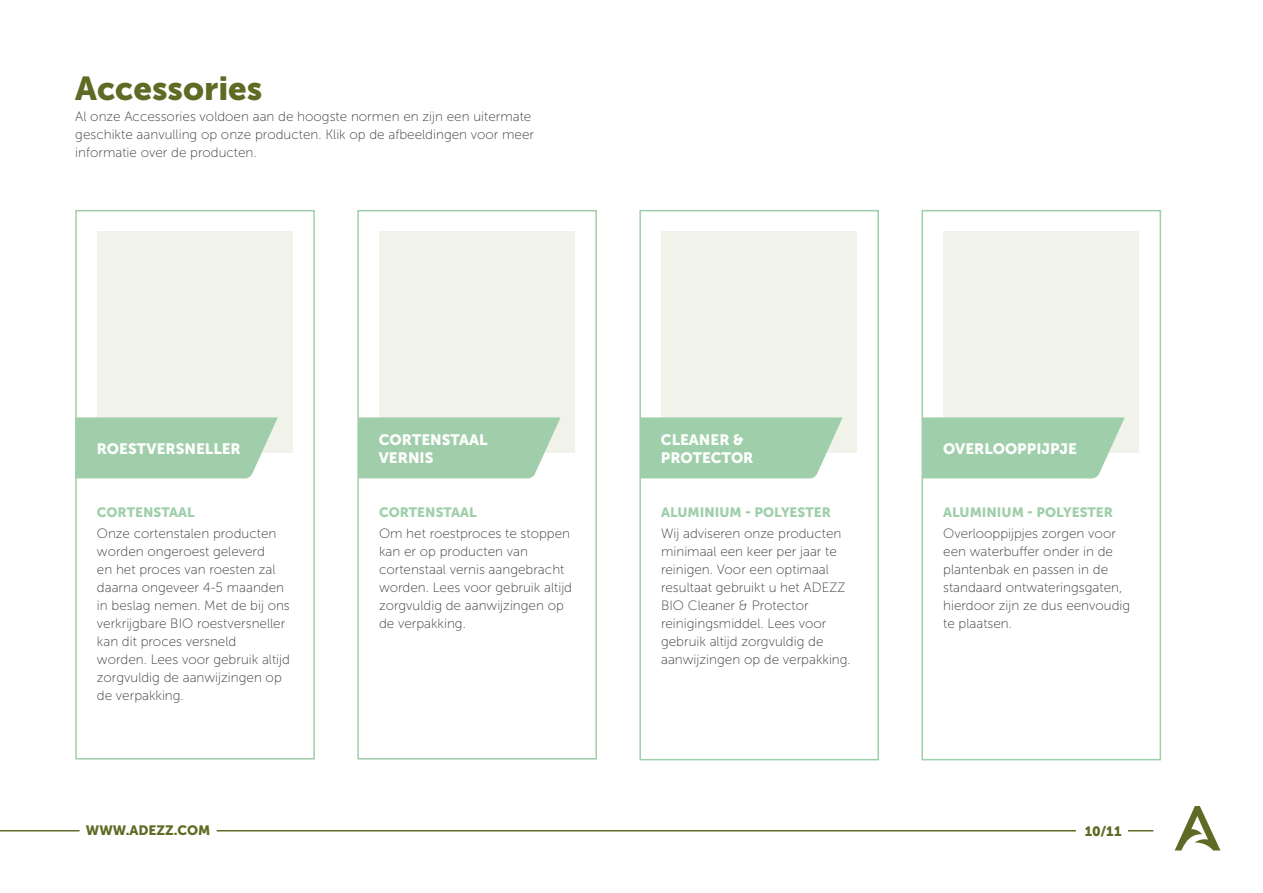
<style>
.page{position:relative;width:1263px;height:893px;background:#fff}
.page>*{position:absolute;margin:0;border:0;box-sizing:border-box;transform-origin:0 0}
.t1{font:33px "Museo Sans 900";color:#5f6b24}
.t2{font:15px/18px "Museo Sans 900";color:#fff}
.t3{font:13.5px/18px "Museo Sans 100";color:#3c3c3b}
.t4{font:13.5px "Museo Sans 900";color:#9ecfaa}
.t5{font:13.5px "Museo Sans 900";color:#5f6b24}
</style>
<div class="page">
<svg style="left:1175px;top:806px;width:45px;height:44px"></svg>
<svg style="left:1128px;top:830px;width:25px;height:1px"></svg>
<hr style="left:0;top:830px;width:80px;height:1px;background:#5f6b24">
<hr style="left:217px;top:830px;width:859px;height:1px;background:#5f6b24">
<div style="left:97px;top:231px;width:196px;height:222px;background:#f1f3eb"></div>
<div style="left:379px;top:231px;width:196px;height:222px;background:#f1f3eb"></div>
<svg style="left:360px;top:417px;width:201px;height:61px;background:#a6d1b0"></svg>
<svg style="left:78px;top:417px;width:200px;height:61px;background:#a6d1b0"></svg>
<div style="left:75px;top:210px;width:240px;height:550px;border:2px solid #a0ceab"></div>
<div style="left:357px;top:210px;width:240px;height:550px;border:2px solid #a0ceab"></div>
<div style="left:661px;top:231px;width:196px;height:222px;background:#f1f3eb"></div>
<svg style="left:642px;top:417px;width:201px;height:61px;background:#a4d2af"></svg>
<div style="left:639px;top:210px;width:240px;height:550px;border:2px solid #9ecfaa"></div>
<div style="left:943px;top:231px;width:196px;height:222px;background:#f1f3eb"></div>
<svg style="left:924px;top:417px;width:201px;height:61px;background:#a4d2af"></svg>
<div style="left:921px;top:210px;width:240px;height:550px;border:2px solid #9ecfaa"></div>
<h1 class="t1" style="left:75px;top:70px;width:189px">Accessories</h1>
<p class="t3" style="left:75px;top:107px;width:460px">Al onze Accessories voldoen aan de hoogste normen en zijn een uitermate geschikte aanvulling op onze producten. Klik op de afbeeldingen voor meer informatie over de producten.</p>
<p class="t2" style="left:97px;top:439px;width:146px">ROESTVERSNELLER</p>
<p class="t2" style="left:379px;top:430px;width:110px">CORTENSTAAL<br>VERNIS</p>
<p class="t2" style="left:661px;top:430px;width:94px">CLEANER &amp;<br>PROTECTOR</p>
<p class="t4" style="left:97px;top:505px;width:99px">CORTENSTAAL</p>
<p class="t4" style="left:379px;top:505px;width:99px">CORTENSTAAL</p>
<p class="t4" style="left:661px;top:505px;width:171px">ALUMINIUM - POLYESTER</p>
<p class="t3" style="left:97px;top:524px;width:195px">Onze cortenstalen producten worden ongeroest geleverd<br>en het proces van roesten zal daarna ongeveer 4-5 maanden in beslag nemen. Met de bij ons verkrijgbare BIO roestversneller kan dit proces versneld<br>worden. Lees voor gebruik altijd zorgvuldig de aanwijzingen op de verpakking.</p>
<p class="t3" style="left:379px;top:524px;width:195px">Om het roestproces te stoppen kan er op producten van cortenstaal vernis aangebracht worden. Lees voor gebruik altijd zorgvuldig de aanwijzingen op de verpakking.</p>
<p class="t3" style="left:661px;top:524px;width:191px">Wij adviseren onze producten minimaal een keer per jaar te reinigen. Voor een optimaal resultaat gebruikt u het ADEZZ<br>BIO Cleaner &amp; Protector reinigingsmiddel. Lees voor gebruik altijd zorgvuldig de aanwijzingen op de verpakking.</p>
<p class="t2" style="left:943px;top:439px;width:135px">OVERLOOPPIJPJE</p>
<p class="t4" style="left:943px;top:505px;width:171px">ALUMINIUM - POLYESTER</p>
<p class="t3" style="left:943px;top:524px;width:189px">Overlooppijpjes zorgen voor een waterbuffer onder in de plantenbak en passen in de standaard ontwateringsgaten, hierdoor zijn ze dus eenvoudig te plaatsen.</p>
<p class="t5" style="left:86px;top:823px;width:126px">WWW.ADEZZ.COM</p>
<p class="t5" style="left:1085px;top:823px;width:38px">10/11</p>
</div>
